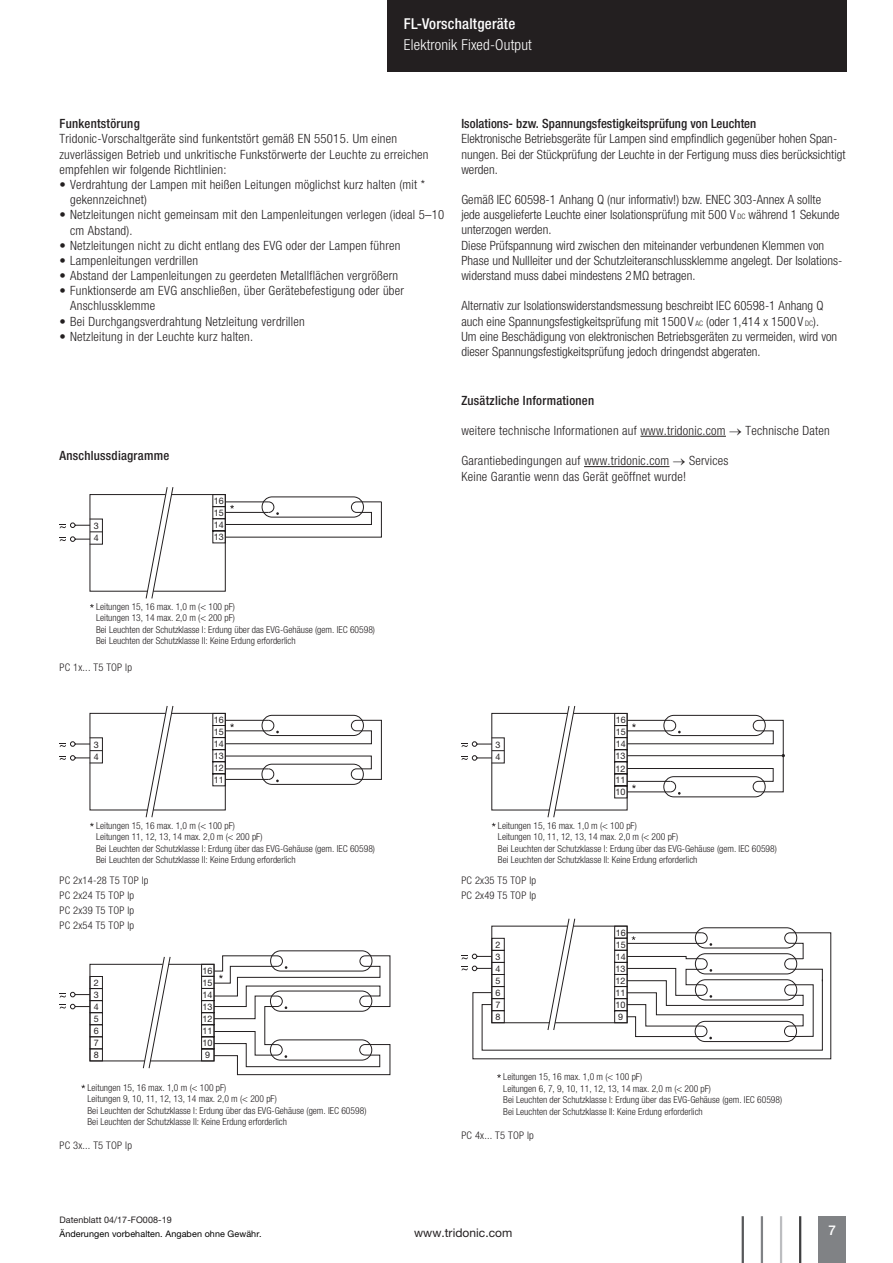
<style>
.page{position:relative;width:893px;height:1263px;background:#fff}
.page>*{position:absolute;margin:0;border:0;box-sizing:border-box;transform-origin:0 0}
.t1{font:300 condensed 15px "Helvetica Neue LTW1 G";letter-spacing:.015em;color:#fff}
.t2{font:500 condensed 15px "Helvetica Neue LTW1 G";letter-spacing:.015em;color:#fff}
.t3{font:500 13.5px "Helvetica Neue LTW1 G";color:#fff}
.t4{font:300 condensed 12.75px/15.1px "Helvetica Neue LTW1 G";letter-spacing:.02em;color:#231f20}
.t5{font:500 condensed 12.75px "Helvetica Neue LTW1 G";letter-spacing:.02em;color:#231f20}
.t6{font:12px "Helvetica Neue LTW1 G";letter-spacing:.005em;color:#231f20}
.t7{font:300 condensed 10.5px/15.1px "Helvetica Neue LTW1 G";letter-spacing:.02em;color:#231f20}
.t8{font:300 condensed 9.6px/11.4px "Helvetica Neue LTW1 G";color:#231f20}
.t9{font:9px/12px "Helvetica Neue LTW1 G";color:#231f20;text-align:justify}
.t10{font:9px "Helvetica Neue LTW1 G";letter-spacing:.01em;color:#000}
.s1{font-size:7.5px}
</style>
<div class="page">
<div style="left:387px;top:0;width:459px;height:72px;background:#231f20"></div>
<div style="left:819px;top:1216px;width:27px;height:47px;background:#808285"></div>
<hr style="left:799px;top:1216px;width:2px;height:47px;background:#3e3e3f">
<hr style="left:780px;top:1216px;width:2px;height:47px;background:#bcbdc0">
<hr style="left:761px;top:1216px;width:2px;height:47px;background:#808285">
<hr style="left:742px;top:1216px;width:2px;height:47px;background:#57585a">
<hr style="left:640px;top:436px;width:86px;height:1px;background:#231f20">
<hr style="left:584px;top:466px;width:85px;height:1px;background:#231f20">
<svg style="left:60px;top:487px;width:322px;height:121px"></svg>
<div style="left:212px;top:506px;width:14px;height:13px;border:1px solid #231f20"></div>
<div style="left:212px;top:494px;width:14px;height:13px;border:1px solid #231f20"></div>
<svg style="left:60px;top:706px;width:322px;height:120px"></svg>
<svg style="left:461px;top:706px;width:324px;height:120px"></svg>
<div style="left:270px;top:950px;width:102px;height:21px;border:1px solid #231f20;border-radius:10px"></div>
<svg style="left:60px;top:955px;width:330px;height:120px"></svg>
<svg style="left:497px;top:1074px;width:4px;height:4px"></svg>
<svg style="left:472px;top:932px;width:359px;height:127px"></svg>
<svg style="left:461px;top:919px;width:362px;height:132px"></svg>
<p class="t2" style="left:404px;top:14px;width:113px">FL-Vorschaltgeräte</p>
<p class="t1" style="left:404px;top:36px;width:129px">Elektronik Fixed-Output</p>
<p class="t5" style="left:60px;top:116px;width:82px">Funkentstörung</p>
<p class="t4" style="left:60px;top:131px;width:371px">Tridonic-Vorschaltgeräte sind funkentstört gemäß EN 55015. Um einen zuverlässigen Betrieb und unkritische Funkstörwerte der Leuchte zu erreichen empfehlen wir folgende Richtlinien:</p>
<p class="t4" style="left:70px;top:177px;width:356px;text-indent:-11px">• Verdrahtung der Lampen mit heißen Leitungen möglichst kurz halten (mit * gekennzeichnet)</p>
<p class="t4" style="left:70px;top:207px;width:376px;text-indent:-11px">• Netzleitungen nicht gemeinsam mit den Lampenleitungen verlegen (ideal 5–10 cm Abstand).</p>
<p class="t4" style="left:60px;top:238px;width:342px">• Netzleitungen nicht zu dicht entlang des EVG oder der Lampen führen</p>
<p class="t4" style="left:60px;top:253px;width:140px">• Lampenleitungen verdrillen</p>
<p class="t4" style="left:60px;top:268px;width:340px">• Abstand der Lampenleitungen zu geerdeten Metallflächen vergrößern</p>
<p class="t4" style="left:70px;top:283px;width:335px;text-indent:-11px">• Funktionserde am EVG anschließen, über Gerätebefestigung oder über<br>Anschlussklemme</p>
<p class="t4" style="left:60px;top:314px;width:247px">• Bei Durchgangsverdrahtung Netzleitung verdrillen</p>
<p class="t4" style="left:60px;top:329px;width:195px">• Netzleitung in der Leuchte kurz halten.</p>
<p class="t5" style="left:60px;top:448px;width:111px">Anschlussdiagramme</p>
<p class="t9" style="left:214px;top:495px;width:12px">16</p>
<p class="t9" style="left:214px;top:531px;width:12px">13</p>
<p class="t9" style="left:214px;top:507px;width:12px">15</p>
<p class="t9" style="left:94px;top:519px;width:7px;line-height:12.6px">3<br>4</p>
<p class="t9" style="left:214px;top:519px;width:12px">14</p>
<p class="t5" style="left:461px;top:116px;width:296px">Isolations- bzw. Spannungsfestigkeitsprüfung von Leuchten</p>
<p class="t4" style="left:461px;top:131px;width:386px">Elektronische Betriebsgeräte für Lampen sind empfindlich gegenüber hohen Span&shy;nungen. Bei der Stückprüfung der Leuchte in der Fertigung muss dies berücksichtigt werden.</p>
<p class="t4" style="left:461px;top:192px;width:382px">Gemäß IEC 60598-1 Anhang Q (nur informativ!) bzw. ENEC 303-Annex A sollte jede ausgelieferte Leuchte einer Isolationsprüfung mit 500 V <span class="s1">DC</span> während 1 Sekunde unterzogen werden.<br>Diese Prüfspannung wird zwischen den miteinander verbundenen Klemmen von Phase und Nullleiter und der Schutzleiteranschlussklemme angelegt. Der Isolations&shy;widerstand muss dabei mindestens 2MΩ betragen.</p>
<p class="t4" style="left:461px;top:298px;width:377px">Alternativ zur Isolationswiderstandsmessung beschreibt IEC 60598-1 Anhang Q auch eine Spannungsfestigkeitsprüfung mit 1500 V <span class="s1">AC</span> (oder 1,414 x 1500 V <span class="s1">DC</span>).<br>Um eine Beschädigung von elektronischen Betriebsgeräten zu vermeiden, wird von dieser Spannungsfestigkeitsprüfung jedoch dringendst abgeraten.</p>
<p class="t5" style="left:461px;top:392px;width:134px">Zusätzliche Informationen</p>
<p class="t4" style="left:461px;top:423px;width:370px">weitere technische Informationen auf www.tridonic.com → Technische Daten</p>
<p class="t4" style="left:461px;top:453px;width:269px">Garantiebedingungen auf www.tridonic.com → Services<br>Keine Garantie wenn das Gerät geöffnet wurde!</p>
<p class="t8" style="left:96px;top:601px;width:280px">Leitungen 15, 16 max. 1,0 m (&lt; 100 pF)<br>Leitungen 13, 14 max. 2,0 m (&lt; 200 pF)<br>Bei Leuchten der Schutzklasse I: Erdung über das EVG-Gehäuse (gem. IEC 60598)<br>Bei Leuchten der Schutzklasse II: Keine Erdung erforderlich</p>
<p class="t7" style="left:60px;top:660px;width:74px">PC 1x... T5 TOP lp</p>
<p class="t9" style="left:214px;top:714px;width:12px">16</p>
<p class="t9" style="left:214px;top:750px;width:12px">13<br>12<br>11</p>
<p class="t9" style="left:214px;top:726px;width:12px">15</p>
<p class="t9" style="left:94px;top:738px;width:7px;line-height:12.6px">3<br>4</p>
<p class="t9" style="left:214px;top:738px;width:12px">14</p>
<p class="t8" style="left:96px;top:820px;width:280px">Leitungen 15, 16 max. 1,0 m (&lt; 100 pF)<br>Leitungen 11, 12, 13, 14 max. 2,0 m (&lt; 200 pF)<br>Bei Leuchten der Schutzklasse I: Erdung über das EVG-Gehäuse (gem. IEC 60598)<br>Bei Leuchten der Schutzklasse II: Keine Erdung erforderlich</p>
<p class="t7" style="left:60px;top:872px;width:90px">PC 2x14-28 T5 TOP lp<br>PC 2x24 T5 TOP lp<br>PC 2x39 T5 TOP lp<br>PC 2x54 T5 TOP lp</p>
<p class="t9" style="left:203px;top:964px;width:12px">16</p>
<p class="t9" style="left:203px;top:1001px;width:12px">13<br>12<br>11<br>10<br>9</p>
<p class="t9" style="left:203px;top:976px;width:12px">15</p>
<p class="t9" style="left:94px;top:977px;width:7px">2</p>
<p class="t9" style="left:94px;top:1013px;width:7px">5<br>6<br>7<br>8</p>
<p class="t9" style="left:94px;top:989px;width:7px">3<br>4</p>
<p class="t9" style="left:203px;top:989px;width:12px">14</p>
<p class="t8" style="left:87px;top:1082px;width:280px">Leitungen 15, 16 max. 1,0 m (&lt; 100 pF)<br>Leitungen 9, 10, 11, 12, 13, 14 max. 2,0 m (&lt; 200 pF)<br>Bei Leuchten der Schutzklasse I: Erdung über das EVG-Gehäuse (gem. IEC 60598)<br>Bei Leuchten der Schutzklasse II: Keine Erdung erforderlich</p>
<p class="t7" style="left:60px;top:1138px;width:74px">PC 3x... T5 TOP lp</p>
<p class="t9" style="left:616px;top:714px;width:12px">16</p>
<p class="t9" style="left:616px;top:750px;width:12px">13<br>12<br>11<br>10</p>
<p class="t9" style="left:616px;top:726px;width:12px">15</p>
<p class="t9" style="left:496px;top:738px;width:7px;line-height:12.6px">3<br>4</p>
<p class="t9" style="left:616px;top:738px;width:12px">14</p>
<p class="t8" style="left:498px;top:820px;width:280px">Leitungen 15, 16 max. 1,0 m (&lt; 100 pF)<br>Leitungen 10, 11, 12, 13, 14 max. 2,0 m (&lt; 200 pF)<br>Bei Leuchten der Schutzklasse I: Erdung über das EVG-Gehäuse (gem. IEC 60598)<br>Bei Leuchten der Schutzklasse II: Keine Erdung erforderlich</p>
<p class="t7" style="left:461px;top:872px;width:76px">PC 2x35 T5 TOP lp<br>PC 2x49 T5 TOP lp</p>
<p class="t9" style="left:616px;top:926px;width:12px">16</p>
<p class="t9" style="left:616px;top:962px;width:12px">13<br>12<br>11<br>10<br>9</p>
<p class="t9" style="left:616px;top:938px;width:12px">15</p>
<p class="t9" style="left:496px;top:938px;width:7px">2</p>
<p class="t9" style="left:496px;top:974px;width:7px">5<br>6<br>7<br>8</p>
<p class="t9" style="left:496px;top:951px;width:7px">3<br>4</p>
<p class="t9" style="left:616px;top:950px;width:12px">14</p>
<p class="t8" style="left:503px;top:1071px;width:280px">Leitungen 15, 16 max. 1,0 m (&lt; 100 pF)<br>Leitungen 6, 7, 9, 10, 11, 12, 13, 14 max. 2,0 m (&lt; 200 pF)<br>Bei Leuchten der Schutzklasse I: Erdung über das EVG-Gehäuse (gem. IEC 60598)<br>Bei Leuchten der Schutzklasse II: Keine Erdung erforderlich</p>
<p class="t7" style="left:461px;top:1127px;width:74px">PC 4x... T5 TOP lp</p>
<p class="t9" style="left:60px;top:1213px;width:114px">Datenblatt 04/17-FO008-19</p>
<p class="t10" style="left:60px;top:1229px;width:204px">Änderungen vorbehalten. Angaben ohne Gewähr.</p>
<p class="t6" style="left:414px;top:1226px;width:100px">www.tridonic.com</p>
<p class="t3" style="left:829px;top:1222px;width:9px">7</p>
</div>
